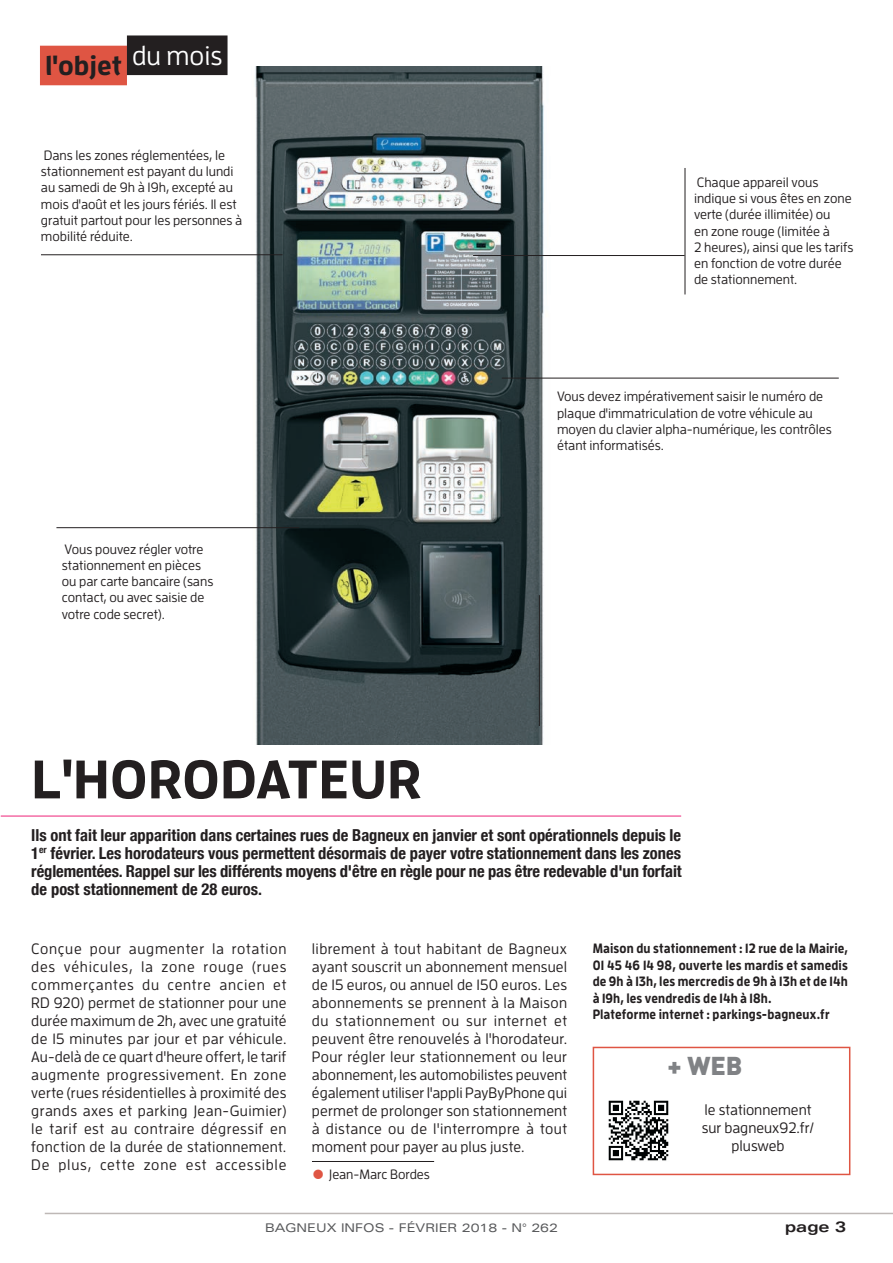
<style>
.page{position:relative;width:893px;height:1263px;background:#fff}
.page>*{position:absolute;margin:0;border:0;box-sizing:border-box;transform-origin:0 0}
.titre_objet{font:700 54px "Enzo OT";letter-spacing:.01em;color:#231f20}
.t1{font:700 27px "Enzo OT";color:#231f20}
.t2{font:500 27px "Enzo OT";color:#fff}
.t3{font:900 25.5px "DIN";color:#808285}
.chapo{font:700 condensed 16.5px/18px "Helvetica Neue";color:#231f20;text-align:justify}
.TEXTE_Global{font:500 15px/18px "Enzo OT";letter-spacing:.015em;color:#231f20;text-align:justify}
.t4{font:700 expanded 15px "Univers";color:#231f20}
.légende_objet_du_moi{font:500 13.5px/16.2px "Enzo OT";color:#231f20}
.INFOS_VERDANA_AVEC_L{font:700 13.5px/16.5px "Enzo OT";letter-spacing:.015em;color:#231f20;text-align:justify;scale:.9 1}
.t5{font:expanded 12px "Univers";color:#57585a}
.s1{color:#df5543}
</style>
<div class="page">
<hr style="left:45px;top:1213px;width:848px;height:1px;background:#beb8b6">
<img style="left:252px;top:66px;width:305px;height:678px">
<hr style="left:312px;top:1161px;width:122px;height:1px;background:#231f20">
<hr style="left:1px;top:816px;width:680px;height:1px;background:#ee2278">
<div style="left:40px;top:46px;width:87px;height:39px;background:#df5543"></div>
<div style="left:127px;top:35px;width:101px;height:40px;background:#231f20"></div>
<hr style="left:539px;top:595px;width:1px;height:131px;background:#231f20">
<hr style="left:56px;top:527px;width:243px;height:1px;background:#231f20">
<hr style="left:502px;top:378px;width:337px;height:1px;background:#231f20">
<hr style="left:473px;top:255px;width:212px;height:1px;background:#231f20">
<hr style="left:685px;top:168px;width:1px;height:126px;background:#231f20">
<hr style="left:41px;top:254px;width:242px;height:1px;background:#231f20">
<div style="left:593px;top:1047px;width:257px;height:128px;background:#fff;border:2px solid #df5543"></div>
<img style="left:608px;top:1100px;width:61px;height:61px">
<p class="t1" style="left:45px;top:50px;width:78px">l'objet</p>
<p class="t2" style="left:132px;top:40px;width:92px">du mois</p>
<p class="légende_objet_du_moi" style="left:41px;top:147px;width:203px">Dans les zones réglementées, le stationnement est payant du lundi au samedi de 9h à 19h, excepté au mois d'août et les jours fériés. Il est gratuit partout pour les personnes à mobilité réduite.</p>
<p class="légende_objet_du_moi" style="left:62px;top:541px;width:153px">Vous pouvez régler votre stationnement en pièces ou par carte bancaire (sans contact, ou avec saisie de votre code secret).</p>
<p class="titre_objet" style="left:32px;top:748px;width:391px">L'HORODATEUR</p>
<p class="légende_objet_du_moi" style="left:694px;top:174px;width:161px">Chaque appareil vous indique si vous êtes en zone verte (durée illimitée) ou<br>en zone rouge (limitée à<br>2 heures), ainsi que les tarifs en fonction de votre durée de stationnement.</p>
<p class="légende_objet_du_moi" style="left:557px;top:388px;width:276px">Vous devez impérativement saisir le numéro de plaque d'immatriculation de votre véhicule au moyen du clavier alpha-numérique, les contrôles étant informatisés.</p>
<p class="chapo" style="left:31px;top:826px;width:652px">Ils ont fait leur apparition dans certaines rues de Bagneux en janvier et sont opérationnels depuis le 1<sup>er</sup> février. Les horodateurs vous permettent désormais de payer votre stationnement dans les zones réglementées. Rappel sur les différents moyens d'être en règle pour ne pas être redevable d'un forfait de post stationnement de 28 euros.</p>
<p class="TEXTE_Global" style="left:31px;top:940px;width:257px">Conçue pour augmenter la rotation des véhicules, la zone rouge (rues commerçantes du centre ancien et RD 920) permet de stationner pour une durée maximum de 2h, avec une gratuité de 15 minutes par jour et par véhicule.<br>Au-delà de ce quart d'heure offert, le tarif augmente progressivement. En zone verte (rues résidentielles à proximité des grands axes et parking Jean-Guimier) le tarif est au contraire dégressif en fonction de la durée de stationnement.<br>De plus, cette zone est accessible</p>
<p class="TEXTE_Global" style="left:312px;top:940px;width:257px">librement à tout habitant de Bagneux ayant souscrit un abonnement mensuel de 15 euros, ou annuel de 150 euros. Les abonnements se prennent à la Maison du stationnement ou sur internet et peuvent être renouvelés à l'horodateur.<br>Pour régler leur stationnement ou leur abonnement, les automobilistes peuvent également utiliser l'appli PayByPhone qui permet de prolonger son stationnement à distance ou de l'interrompre à tout moment pour payer au plus juste.</p>
<p class="légende_objet_du_moi" style="left:312px;top:1166px;width:119px"><span class="s1">●</span> Jean-Marc Bordes</p>
<p class="INFOS_VERDANA_AVEC_L" style="left:593px;top:940px;width:285px">Maison du stationnement : 12 rue de la Mairie, 01 45 46 14 98, ouverte les mardis et samedis de 9h à 13h, les mercredis de 9h à 13h et de 14h à 19h, les vendredis de 14h à 18h.</p>
<p class="INFOS_VERDANA_AVEC_L" style="left:593px;top:1006px;width:265px">Plateforme internet : parkings-bagneux.fr</p>
<p class="t3" style="left:667px;top:1049px;width:77px">+ WEB</p>
<p class="TEXTE_Global" style="left:705px;top:1100px;width:108px">le stationnement</p>
<p class="TEXTE_Global" style="left:702px;top:1118px;width:114px;text-align:center">sur bagneux92.fr/ plusweb</p>
<p class="t5" style="left:265px;top:1221px;width:294px">BAGNEUX INFOS - FÉVRIER 2018 - N° 262</p>
<p class="t4" style="left:785px;top:1218px;width:63px">page 3</p>
</div>
